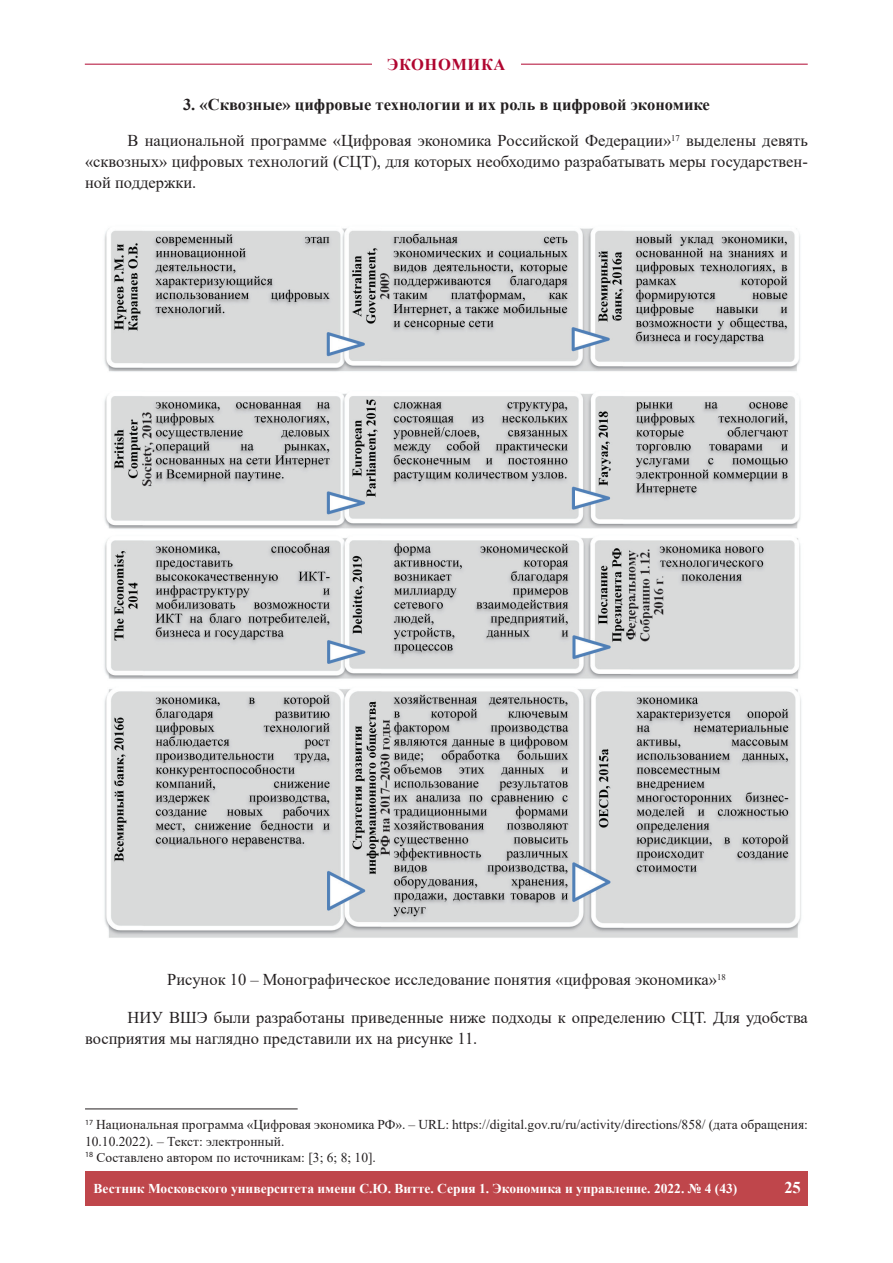
<style>
.page{position:relative;width:893px;height:1263px;background:#fff}
.page>*{position:absolute;margin:0;border:0;box-sizing:border-box;transform-origin:0 0}
.t1{font:16.5px/21px "Times New Roman";color:#231f20}
.t2{font:700 16.5px "Times New Roman";letter-spacing:.035em;color:#b00630}
.t3{font:700 16.5px "Times New Roman";color:#fff}
.t4{font:13.5px/16.2px "Times New Roman";color:#231f20}
.t5{font:700 13.5px "Times New Roman";color:#fff}
.s1{font-weight:700}
</style>
<div class="page">
<hr style="left:85px;top:64px;width:723px;height:1px;background:#b00630">
<div style="left:372px;top:58px;width:149px;height:12px;background:#fff"></div>
<div style="left:85px;top:1171px;width:723px;height:34px;background:#bf464b"></div>
<img style="left:104px;top:228px;width:697px;height:710px">
<hr style="left:85px;top:1108px;width:213px;height:1px;background:#231f20">
<p class="t2" style="left:387px;top:52px;width:120px">ЭКОНОМИКА</p>
<p class="t1" style="left:128px;top:86px;width:682px;line-height:35.8px;text-indent:55px"><span class="s1">3. «Сквозные» цифровые технологии и их роль в цифровой экономике<br></span>В национальной программе «Цифровая экономика Российской Федерации»<sup>17</sup> выделены девять</p>
<p class="t1" style="left:85px;top:150px;width:724px">«сквозных» цифровых технологий (СЦТ), для которых необходимо разрабатывать меры государствен&shy;ной поддержки.</p>
<p class="t1" style="left:167px;top:968px;width:560px">Рисунок 10 – Монографическое исследование понятия «цифровая экономика»<sup>18</sup></p>
<p class="t1" style="left:85px;top:1006px;width:724px;text-indent:43px">НИУ ВШЭ были разработаны приведенные ниже подходы к определению СЦТ. Для удобства восприятия мы наглядно представили их на рисунке 11.</p>
<p class="t4" style="left:85px;top:1116px;width:724px"><sup>17</sup> Национальная программа «Цифровая экономика РФ». – URL: https://digital.gov.ru/ru/activity/directions/858/ (дата обращения:<br>10.10.2022). – Текст: электронный.<br><sup>18</sup> Составлено автором по источникам: [3; 6; 8; 10].</p>
<p class="t5" style="left:94px;top:1179px;width:645px">Вестник Московского университета имени С.Ю. Витте. Серия 1. Экономика и управление. 2022. № 4 (43)</p>
<p class="t3" style="left:784px;top:1175px;width:18px">25</p>
</div>
